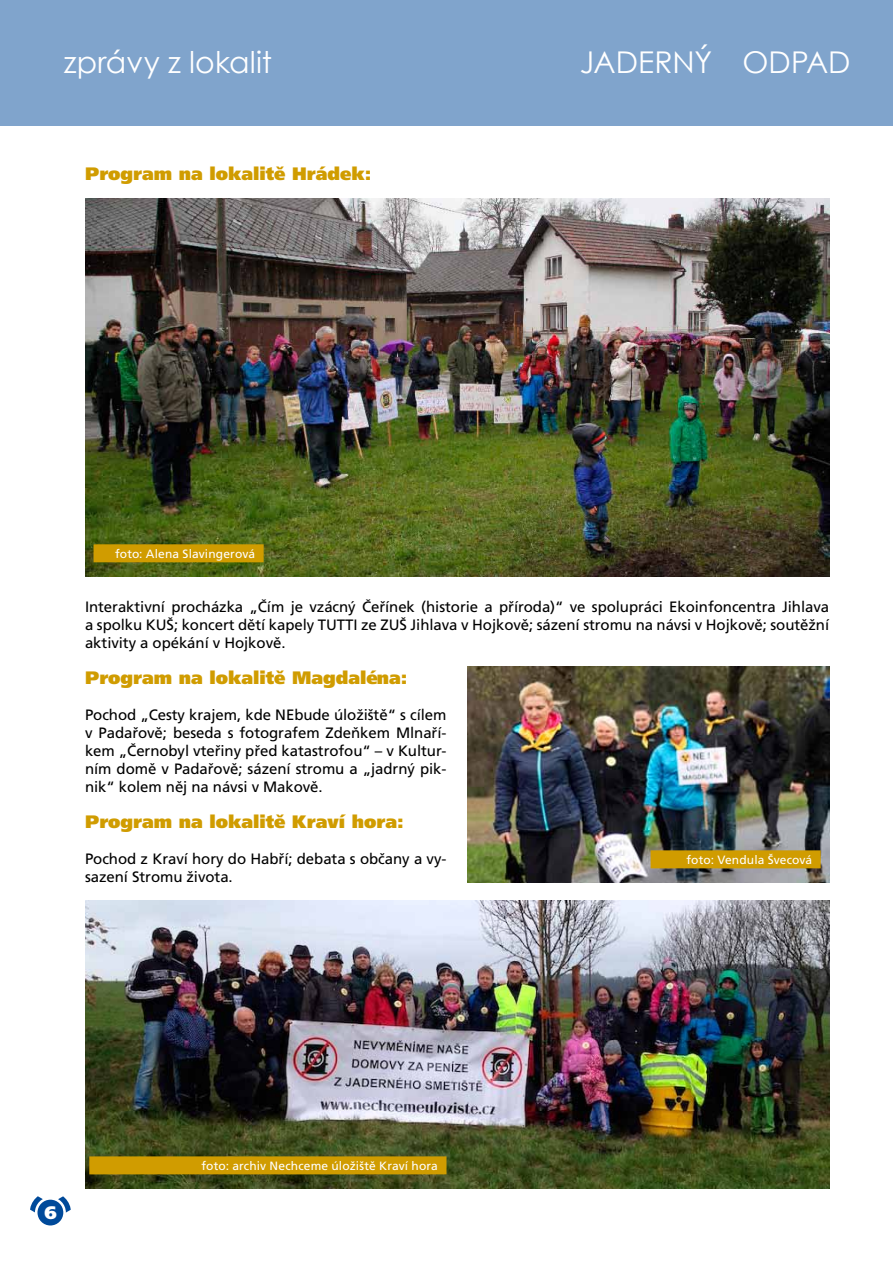
<style>
.page{position:relative;width:893px;height:1263px;background:#fff}
.page>*{position:absolute;margin:0;border:0;box-sizing:border-box;transform-origin:0 0}
.t1{font:30px "Century Gothic";letter-spacing:-.005em;color:#fff}
.t2{font:900 18px "Frutiger CE";color:#d09c00}
.t3{font:900 18px "Frutiger CE";color:#fff}
.t4{font:15px/18px "Frutiger CE";letter-spacing:-.005em;color:#000;text-align:justify}
.t5{font:12px "Frutiger CE";letter-spacing:.01em;color:#fff}
</style>
<div class="page">
<svg style="left:30px;top:1196px;width:14px;height:17px"></svg>
<svg style="left:57px;top:1196px;width:14px;height:17px"></svg>
<div style="left:37px;top:1200px;width:26px;height:25px;background:#004a9a;border-radius:50%"></div>
<div style="left:0;top:0;width:893px;height:126px;background:#80a4cc"></div>
<img style="left:85px;top:198px;width:744px;height:378px">
<img style="left:468px;top:666px;width:361px;height:216px">
<img style="left:85px;top:900px;width:744px;height:288px">
<div style="left:89px;top:1156px;width:357px;height:18px;background:#d09c00"></div>
<div style="left:651px;top:850px;width:170px;height:18px;background:#d09c00"></div>
<div style="left:94px;top:544px;width:170px;height:18px;background:#d09c00"></div>
<h1 class="t1" style="left:64px;top:41px;width:210px">zprávy z lokalit</h1>
<h1 class="t1" style="left:580px;top:41px;width:272px">Jaderný odpad</h1>
<p class="t2" style="left:85px;top:163px;width:288px">Program na lokalitě Hrádek:</p>
<p class="t5" style="left:115px;top:547px;width:141px">foto: Alena Slavingerová</p>
<p class="t4" style="left:85px;top:598px;width:746px">Interaktivní procházka „Čím je vzácný Čeřínek (historie a příroda)“ ve spolupráci Ekoinfoncentra Jihlava a spolku KUŠ; koncert dětí kapely TUTTI ze ZUŠ Jihlava v Hojkově; sázení stromu na návsi v Hojkově; soutěžní aktivity a opékání v Hojkově.</p>
<p class="t2" style="left:85px;top:667px;width:324px">Program na lokalitě Magdaléna:</p>
<p class="t4" style="left:85px;top:706px;width:363px">Pochod „Cesty krajem, kde NEbude úložiště“ s cílem v Padařově; beseda s fotografem Zdeňkem Mlnaří&shy;kem „Černobyl vteřiny před katastrofou“ – v Kultur&shy;ním domě v Padařově; sázení stromu a „jadrný pik&shy;nik“ kolem něj na návsi v Makově.</p>
<p class="t2" style="left:85px;top:811px;width:320px">Program na lokalitě Kraví hora:</p>
<p class="t4" style="left:85px;top:850px;width:363px">Pochod z Kraví hory do Habří; debata s občany a vy&shy;sazení Stromu života.</p>
<p class="t5" style="left:686px;top:853px;width:127px">foto: Vendula Švecová</p>
<p class="t3" style="left:44px;top:1203px;width:14px">6</p>
<p class="t5" style="left:201px;top:1159px;width:238px">foto: archiv Nechceme úložiště Kraví hora</p>
</div>
